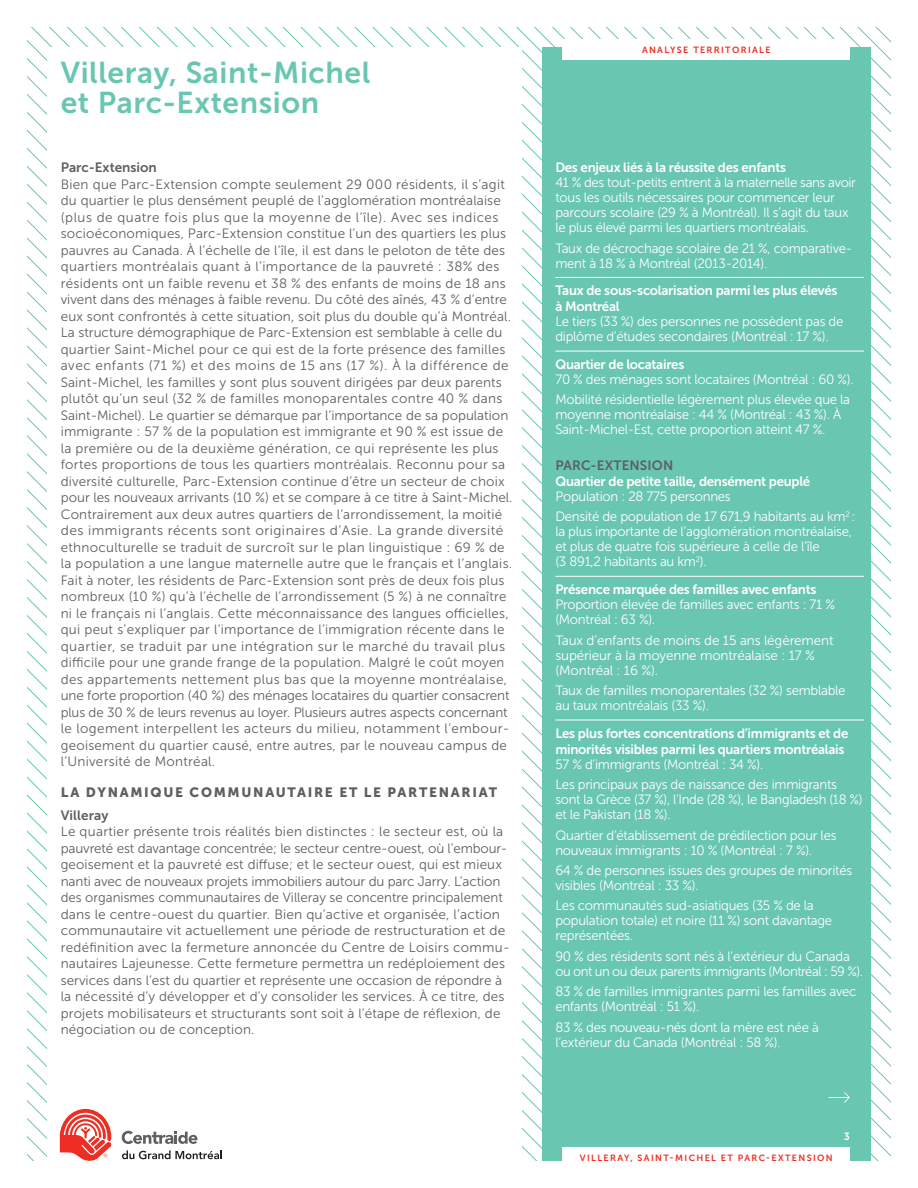
<style>
.page{position:relative;width:918px;height:1188px;background:#fff}
.page>*{position:absolute;margin:0;border:0;box-sizing:border-box;transform-origin:0 0}
.Grand-titre{font:30px/30px "Museo Sans 700";letter-spacing:.02em;color:#69c6b1}
.Texte_Courant{font:13.5px/16.5px "Museo Sans 300";letter-spacing:.01em;color:#5f5f62}
.t1{font:13.5px/15px "Museo Sans 300";letter-spacing:-.02em;color:#fff}
.t2{font:13.5px/15.8px "Museo Sans 700";letter-spacing:-.02em;color:#fff}
.t3{font:13.5px/15px "Museo Sans 300";letter-spacing:-.04em;color:#fff}
.Sous-titre{font:13.5px "Museo Sans 900";letter-spacing:.125em;color:#5f5f62}
.t4{font:13.5px "Museo Sans 700";letter-spacing:.01em;color:#5f5f62}
.SOUS-Titre{font:10.5px "Museo Sans 700";color:#fff}
.t5{font:9px "Museo Sans 700";letter-spacing:.15em;color:#ee2e22}
.s1{font-family:"Museo Sans 700"}
</style>
<div class="page">
<svg style="left:721px;top:27px;width:170px;height:630px"></svg>
<div style="left:542px;top:47px;width:329px;height:1114px;background:#69c6b1"></div>
<hr style="left:555px;top:277px;width:309px;height:1px;background:#fff">
<hr style="left:555px;top:351px;width:309px;height:1px;background:#fff">
<hr style="left:555px;top:576px;width:309px;height:1px;background:#fff">
<hr style="left:555px;top:720px;width:309px;height:1px;background:#fff">
<div style="left:563px;top:1148px;width:287px;height:20px;background:#fff"></div>
<svg style="left:60px;top:1109px;width:51px;height:52px"></svg>
<svg style="left:122px;top:1150px;width:100px;height:9px"></svg>
<svg style="left:122px;top:1131px;width:75px;height:13px"></svg>
<div style="left:563px;top:40px;width:287px;height:20px;background:#fff"></div>
<svg style="left:829px;top:1092px;width:21px;height:11px"></svg>
<p class="Grand-titre" style="left:61px;top:58px;width:311px">Villeray, Saint-Michel et Parc-Extension</p>
<p class="Texte_Courant" style="left:61px;top:159px;width:453px"><span class="s1">Parc-Extension<br></span>Bien que Parc-Extension compte seulement 29 000 résidents, il s’agit du quartier le plus densément peuplé de l’agglomération montréalaise (plus de quatre fois plus que la moyenne de l’île). Avec ses indices socioéconomiques, Parc-Extension constitue l’un des quartiers les plus pauvres au Canada. À l’échelle de l’île, il est dans le peloton de tête des quartiers montréalais quant à l’importance de la pauvreté : 38% des résidents ont un faible revenu et 38 % des enfants de moins de 18 ans vivent dans des ménages à faible revenu. Du côté des aînés, 43 % d’entre eux sont confrontés à cette situation, soit plus du double qu’à Montréal.<br>La structure démographique de Parc-Extension est semblable à celle du quartier Saint-Michel pour ce qui est de la forte présence des familles avec enfants (71 %) et des moins de 15 ans (17 %). À la différence de Saint-Michel, les familles y sont plus souvent dirigées par deux parents plutôt qu’un seul (32 % de familles monoparentales contre 40 % dans Saint-Michel). Le quartier se démarque par l’importance de sa population immigrante : 57 % de la population est immigrante et 90 % est issue de la première ou de la deuxième génération, ce qui représente les plus fortes proportions de tous les quartiers montréalais. Reconnu pour sa diversité culturelle, Parc-Extension continue d’être un secteur de choix pour les nouveaux arrivants (10 %) et se compare à ce titre à Saint-Michel.<br>Contrairement aux deux autres quartiers de l’arrondissement, la moitié des immigrants récents sont originaires d’Asie. La grande diversité ethnoculturelle se traduit de surcroît sur le plan linguistique : 69 % de la population a une langue maternelle autre que le français et l’anglais.<br>Fait à noter, les résidents de Parc-Extension sont près de deux fois plus nombreux (10 %) qu’à l’échelle de l’arrondissement (5 %) à ne connaître ni le français ni l’anglais. Cette méconnaissance des langues officielles, qui peut s’expliquer par l’importance de l’immigration récente dans le quartier, se traduit par une intégration sur le marché du travail plus difficile pour une grande frange de la population. Malgré le coût moyen des appartements nettement plus bas que la moyenne montréalaise, une forte proportion (40 %) des ménages locataires du quartier consacrent plus de 30 % de leurs revenus au loyer. Plusieurs autres aspects concernant le logement interpellent les acteurs du milieu, notamment l’embour&shy;geoisement du quartier causé, entre autres, par le nouveau campus de l’Université de Montréal.</p>
<p class="Sous-titre" style="left:61px;top:784px;width:438px">LA DYNAMIQUE COMMUNAUTAIRE ET LE PARTENARIAT</p>
<p class="Texte_Courant" style="left:61px;top:807px;width:450px"><span class="s1">Villeray<br></span>Le quartier présente trois réalités bien distinctes : le secteur est, où la pauvreté est davantage concentrée; le secteur centre-ouest, où l’embour&shy;geoisement et la pauvreté est diffuse; et le secteur ouest, qui est mieux nanti avec de nouveaux projets immobiliers autour du parc Jarry. L’action des organismes communautaires de Villeray se concentre principalement dans le centre-ouest du quartier. Bien qu’active et organisée, l’action communautaire vit actuellement une période de restructuration et de redéfinition avec la fermeture annoncée du Centre de Loisirs commu&shy;nautaires Lajeunesse. Cette fermeture permettra un redéploiement des services dans l’est du quartier et représente une occasion de répondre à la nécessité d’y développer et d’y consolider les services. À ce titre, des projets mobilisateurs et structurants sont soit à l’étape de réflexion, de négociation ou de conception.</p>
<p class="t5" style="left:642px;top:45px;width:130px">ANALYSE TERRITORIALE</p>
<p class="t2" style="left:555px;top:160px;width:232px">Des enjeux liés à la réussite des enfants</p>
<p class="t1" style="left:555px;top:175px;width:302px">41 % des tout-petits entrent à la maternelle sans avoir tous les outils nécessaires pour commencer leur parcours scolaire (29 % à Montréal). Il s’agit du taux le plus élevé parmi les quartiers montréalais.</p>
<p class="t1" style="left:555px;top:240px;width:299px">Taux de décrochage scolaire de 21 %, comparative&shy;ment à 18 % à Montréal (2013-2014).</p>
<p class="t2" style="left:555px;top:283px;width:284px">Taux de sous-scolarisation parmi les plus élevés à Montréal</p>
<p class="t1" style="left:555px;top:314px;width:290px">Le tiers (33 %) des personnes ne possèdent pas de diplôme d’études secondaires (Montréal : 17 %).</p>
<p class="t2" style="left:555px;top:357px;width:130px">Quartier de locataires</p>
<p class="t1" style="left:555px;top:372px;width:300px">70 % des ménages sont locataires (Montréal : 60 %).</p>
<p class="t1" style="left:555px;top:392px;width:296px">Mobilité résidentielle légèrement plus élevée que la moyenne montréalaise : 44 % (Montréal : 43 %). À<br>Saint-Michel-Est, cette proportion atteint 47 %.</p>
<p class="t4" style="left:555px;top:458px;width:119px">PARC-EXTENSION</p>
<p class="t2" style="left:555px;top:473px;width:256px">Quartier de petite taille, densément peuplé</p>
<p class="t1" style="left:555px;top:489px;width:177px">Population : 28 775 personnes</p>
<p class="t1" style="left:555px;top:509px;width:301px">Densité de population de 17 671,9 habitants au km<sup>2</sup> : la plus importante de l’agglomération montréalaise, et plus de quatre fois supérieure à celle de l’île<br>(3 891,2 habitants au km<sup>2</sup>).</p>
<p class="t2" style="left:555px;top:582px;width:263px">Présence marquée des familles avec enfants</p>
<p class="t1" style="left:555px;top:597px;width:281px">Proportion élevée de familles avec enfants : 71 % (Montréal : 63 %).</p>
<p class="t1" style="left:555px;top:633px;width:280px">Taux d’enfants de moins de 15 ans légèrement supérieur à la moyenne montréalaise : 17 % (Montréal : 16 %).</p>
<p class="t1" style="left:555px;top:683px;width:292px">Taux de familles monoparentales (32 %) semblable au taux montréalais (33 %).</p>
<p class="t2" style="left:555px;top:725px;width:295px">Les plus fortes concentrations d’immigrants et de minorités visibles parmi les quartiers montréalais</p>
<p class="t1" style="left:555px;top:757px;width:210px">57 % d’immigrants (Montréal : 34 %).</p>
<p class="t1" style="left:555px;top:777px;width:309px">Les principaux pays de naissance des immigrants sont la Grèce (37 %), l’Inde (28 %), le Bangladesh (18 %) et le Pakistan (18 %).</p>
<p class="t1" style="left:555px;top:828px;width:283px">Quartier d’établissement de prédilection pour les nouveaux immigrants : 10 % (Montréal : 7 %).</p>
<p class="t1" style="left:555px;top:863px;width:298px">64 % de personnes issues des groupes de minorités visibles (Montréal : 33 %).</p>
<p class="t1" style="left:555px;top:898px;width:278px">Les communautés sud-asiatiques (35 % de la population totale) et noire (11 %) sont davantage représentées.</p>
<p class="t3" style="left:555px;top:949px;width:309px">90 % des résidents sont nés à l’extérieur du Canada ou ont un ou deux parents immigrants (Montréal : 59 %).</p>
<p class="t1" style="left:555px;top:984px;width:303px">83 % de familles immigrantes parmi les familles avec enfants (Montréal : 51 %).</p>
<p class="t1" style="left:555px;top:1020px;width:265px">83 % des nouveau-nés dont la mère est née à l’extérieur du Canada (Montréal : 58 %).</p>
<p class="t5" style="left:580px;top:1153px;width:254px">VILLERAY, SAINT-MICHEL ET PARC-EXTENSION</p>
<p class="SOUS-Titre" style="left:844px;top:1130px;width:8px">3</p>
</div>
